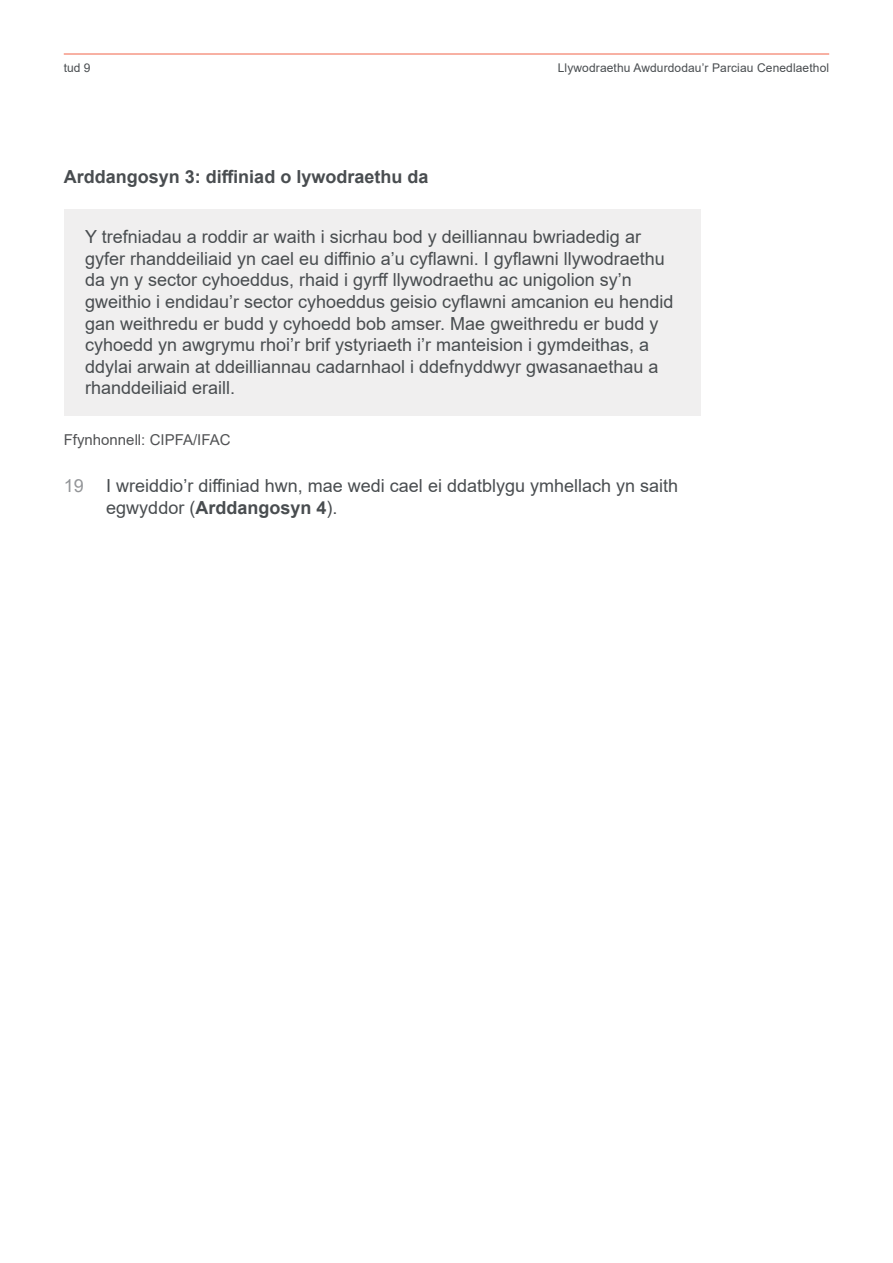
<style>
.page{position:relative;width:893px;height:1263px;background:#fff}
.page>*{position:absolute;margin:0;border:0;box-sizing:border-box;transform-origin:0 0}
.Box_body_-_black{font:18px/21.6px "Arial";color:#494d50}
.Box___Figure_Heading{font:700 18px "Arial";color:#494d50}
.t1{font:18px "Arial";color:#939598}
.Exhibit_source{font:15px "Arial";color:#515254}
.t2{font:12px "Arial";letter-spacing:.01em;color:#494d50}
.s1{font-weight:700}
</style>
<div class="page">
<hr style="left:64px;top:54px;width:765px;height:1px;background:#f16449">
<div style="left:64px;top:209px;width:636px;height:207px;background:#f0efef"></div>
<p class="t2" style="left:64px;top:59px;width:28px">tud 9</p>
<p class="t2" style="left:558px;top:59px;width:273px">Llywodraethu Awdurdodau’r Parciau Cenedlaethol</p>
<p class="Box___Figure_Heading" style="left:64px;top:164px;width:366px">Arddangosyn 3: diffiniad o lywodraethu da</p>
<p class="Box_body_-_black" style="left:85px;top:226px;width:590px">Y trefniadau a roddir ar waith i sicrhau bod y deilliannau bwriadedig ar gyfer rhanddeiliaid yn cael eu diffinio a’u cyflawni. I gyflawni llywodraethu da yn y sector cyhoeddus, rhaid i gyrff llywodraethu ac unigolion sy’n gweithio i endidau’r sector cyhoeddus geisio cyflawni amcanion eu hendid gan weithredu er budd y cyhoedd bob amser. Mae gweithredu er budd y cyhoedd yn awgrymu rhoi’r brif ystyriaeth i’r manteision i gymdeithas, a ddylai arwain at ddeilliannau cadarnhaol i ddefnyddwyr gwasanaethau a rhanddeiliaid eraill.</p>
<p class="Exhibit_source" style="left:64px;top:430px;width:168px">Ffynhonnell: CIPFA/IFAC</p>
<p class="t1" style="left:64px;top:474px;width:22px">19</p>
<p class="Box_body_-_black" style="left:106px;top:475px;width:573px">I wreiddio’r diffiniad hwn, mae wedi cael ei ddatblygu ymhellach yn saith egwyddor (<span class="s1">Arddangosyn 4</span>).</p>
</div>
